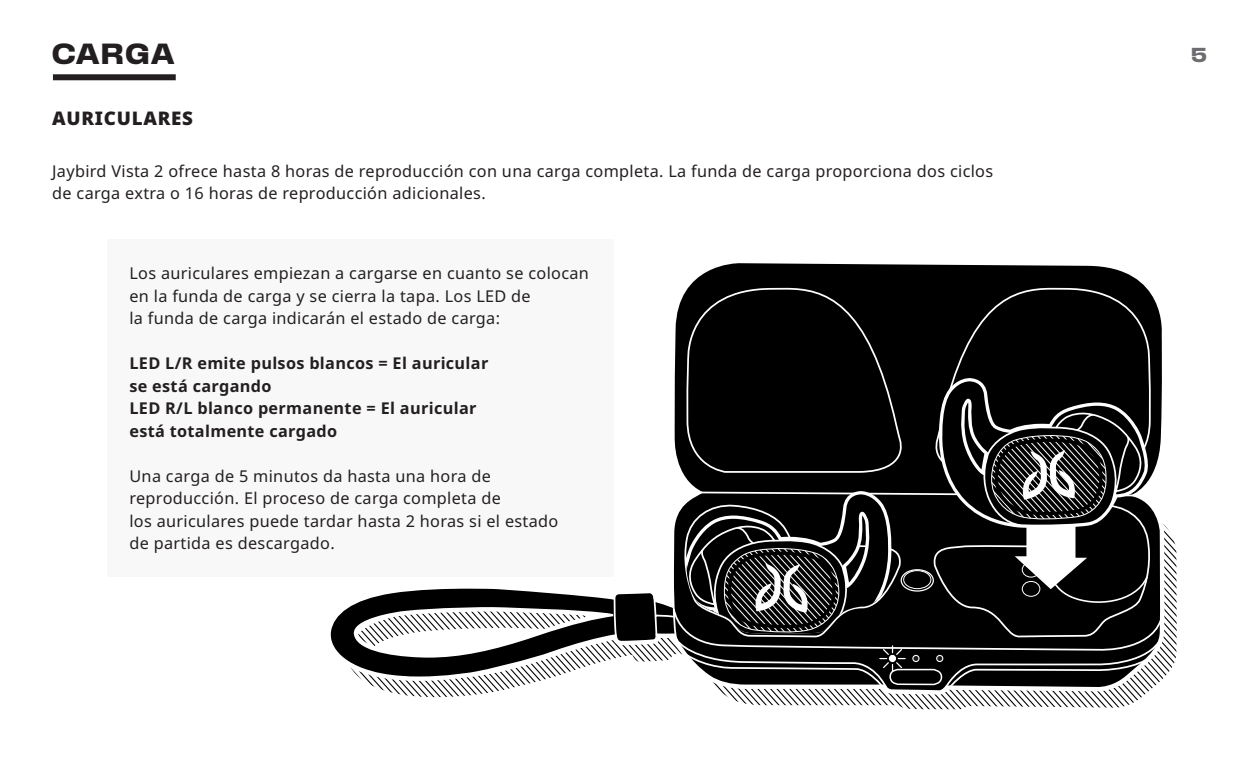
<style>
.page{position:relative;width:1260px;height:765px;background:#fff}
.page>*{position:absolute;margin:0;border:0;box-sizing:border-box;transform-origin:0 0}
.t1{font:700 expanded 28.75px "Fixture";color:#231f20}
.t2{font:700 expanded 20px "Fixture";color:#6c6d70}
.t3{font:900 18.75px "Noto Sans";letter-spacing:.04em;color:#231f20}
.t4{font:16.25px/22.5px "Noto Sans";letter-spacing:.02em;color:#231f20}
.t5{font:700 16.25px/22.5px "Noto Sans";letter-spacing:.02em;color:#231f20}
</style>
<div class="page">
<div style="left:107px;top:239px;width:507px;height:338px;background:#f8f8f8"></div>
<svg style="left:406px;top:529px;width:771px;height:180px"></svg>
<svg style="left:330px;top:263px;width:838px;height:432px"></svg>
<svg style="left:671px;top:287px;width:492px;height:404px;background:#1b1b1b"></svg>
<div style="left:901px;top:569px;width:33px;height:23px;border:1px solid #fff;border-radius:50%"></div>
<div style="left:903px;top:570px;width:28px;height:19px;border:1px solid #fff;border-radius:50%"></div>
<div style="left:936px;top:655px;width:7px;height:7px;border:1px solid #fff;border-radius:50%"></div>
<svg style="left:932px;top:378px;width:219px;height:260px;background:#2c2c2c"></svg>
<svg style="left:613px;top:491px;width:290px;height:147px"></svg>
<svg style="left:880px;top:646px;width:62px;height:40px;background:#30302f"></svg>
<div style="left:53px;top:74px;width:123px;height:6px;background:#231f20"></div>
<p class="t1" style="left:51px;top:35px;width:125px">CARGA</p>
<p class="t3" style="left:52px;top:104px;width:142px">AURICULARES</p>
<p class="t4" style="left:52px;top:160px;width:943px">Jaybird Vista 2 ofrece hasta 8 horas de reproducción con una carga completa. La funda de carga proporciona dos ciclos de carga extra o 16 horas de reproducción adicionales.</p>
<p class="t4" style="left:129px;top:262px;width:461px">Los auriculares empiezan a cargarse en cuanto se colocan en la funda de carga y se cierra la tapa. Los LED de<br>la funda de carga indicarán el estado de carga:</p>
<p class="t5" style="left:129px;top:352px;width:361px">LED L/R emite pulsos blancos = El auricular se está cargando</p>
<p class="t5" style="left:129px;top:397px;width:349px">LED R/L blanco permanente = El auricular está totalmente cargado</p>
<p class="t4" style="left:129px;top:465px;width:430px">Una carga de 5 minutos da hasta una hora de reproducción. El proceso de carga completa de<br>los auriculares puede tardar hasta 2 horas si el estado de partida es descargado.</p>
<p class="t2" style="left:1191px;top:42px;width:18px">5</p>
</div>
